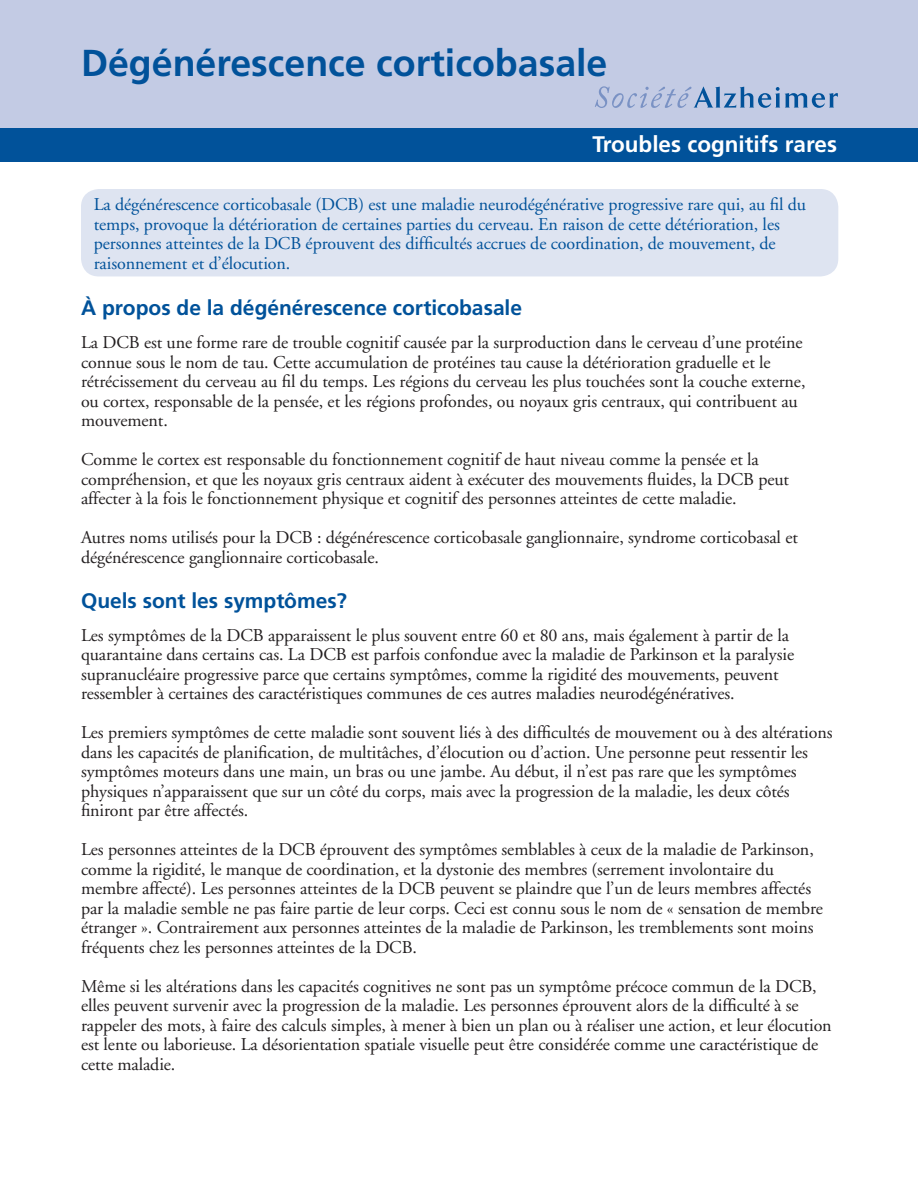
<style>
.page{position:relative;width:918px;height:1188px;background:#fff}
.page>*{position:absolute;margin:0;border:0;box-sizing:border-box;transform-origin:0 0}
.t1{font:700 37.5px "Frutiger";color:#01529a}
.t2{font:700 22.5px "Frutiger";color:#fff}
.Headline_1{font:700 21px "Frutiger";color:#01529a}
.Paragraph_1{font:18px/19.5px "Adobe Garamond";letter-spacing:-.005em;color:#231f20}
.Text_in_Blue_tint_bo{font:18px/19.5px "Adobe Garamond";letter-spacing:-.005em;color:#01529a}
</style>
<div class="page">
<div style="left:81px;top:189px;width:757px;height:87px;background:#dee4f1;border-radius:18px"></div>
<div style="left:0;top:0;width:918px;height:128px;background:#c3cbe4"></div>
<div style="left:0;top:128px;width:918px;height:34px;background:#01529a"></div>
<svg style="left:595px;top:86px;width:243px;height:22px"></svg>
<p class="t1" style="left:81px;top:41px;width:528px">Dégénérescence corticobasale</p>
<p class="t2" style="left:592px;top:131px;width:246px">Troubles cognitifs rares</p>
<p class="Text_in_Blue_tint_bo" style="left:94px;top:195px;width:714px">La dégénérescence corticobasale (DCB) est une maladie neurodégénérative progressive rare qui, au fil du</p>
<p class="Text_in_Blue_tint_bo" style="left:94px;top:215px;width:688px">temps, provoque la détérioration de certaines parties du cerveau. En raison de cette détérioration, les personnes atteintes de la DCB éprouvent des difficultés accrues de coordination, de mouvement, de raisonnement et d’élocution.</p>
<p class="Headline_1" style="left:81px;top:296px;width:443px">À propos de la dégénérescence corticobasale</p>
<p class="Paragraph_1" style="left:81px;top:334px;width:726px">La DCB est une forme rare de trouble cognitif causée par la surproduction dans le cerveau d’une protéine connue sous le nom de tau. Cette accumulation de protéines tau cause la détérioration graduelle et le rétrécissement du cerveau au fil du temps. Les régions du cerveau les plus touchées sont la couche externe, ou cortex, responsable de la pensée, et les régions profondes, ou noyaux gris centraux, qui contribuent au mouvement.</p>
<p class="Paragraph_1" style="left:81px;top:451px;width:710px">Comme le cortex est responsable du fonctionnement cognitif de haut niveau comme la pensée et la compréhension, et que les noyaux gris centraux aident à exécuter des mouvements fluides, la DCB peut affecter à la fois le fonctionnement physique et cognitif des personnes atteintes de cette maladie.</p>
<p class="Paragraph_1" style="left:81px;top:529px;width:718px">Autres noms utilisés pour la DCB : dégénérescence corticobasale ganglionnaire, syndrome corticobasal et dégénérescence ganglionnaire corticobasale.</p>
<p class="Headline_1" style="left:81px;top:588px;width:268px">Quels sont les symptômes?</p>
<p class="Paragraph_1" style="left:81px;top:626px;width:715px">Les symptômes de la DCB apparaissent le plus souvent entre 60 et 80 ans, mais également à partir de la quarantaine dans certains cas. La DCB est parfois confondue avec la maladie de Parkinson et la paralysie supranucléaire progressive parce que certains symptômes, comme la rigidité des mouvements, peuvent ressembler à certaines des caractéristiques communes de ces autres maladies neurodégénératives.</p>
<p class="Paragraph_1" style="left:81px;top:723px;width:753px">Les premiers symptômes de cette maladie sont souvent liés à des difficultés de mouvement ou à des altérations dans les capacités de planification, de multitâches, d’élocution ou d’action. Une personne peut ressentir les symptômes moteurs dans une main, un bras ou une jambe. Au début, il n’est pas rare que les symptômes physiques n’apparaissent que sur un côté du corps, mais avec la progression de la maladie, les deux côtés finiront par être affectés.</p>
<p class="Paragraph_1" style="left:81px;top:840px;width:743px">Les personnes atteintes de la DCB éprouvent des symptômes semblables à ceux de la maladie de Parkinson, comme la rigidité, le manque de coordination, et la dystonie des membres (serrement involontaire du membre affecté). Les personnes atteintes de la DCB peuvent se plaindre que l’un de leurs membres affectés par la maladie semble ne pas faire partie de leur corps. Ceci est connu sous le nom de « sensation de membre étranger ». Contrairement aux personnes atteintes de la maladie de Parkinson, les tremblements sont moins fréquents chez les personnes atteintes de la DCB.</p>
<p class="Paragraph_1" style="left:81px;top:977px;width:752px">Même si les altérations dans les capacités cognitives ne sont pas un symptôme précoce commun de la DCB, elles peuvent survenir avec la progression de la maladie. Les personnes éprouvent alors de la difficulté à se rappeler des mots, à faire des calculs simples, à mener à bien un plan ou à réaliser une action, et leur élocution est lente ou laborieuse. La désorientation spatiale visuelle peut être considérée comme une caractéristique de cette maladie.</p>
</div>
